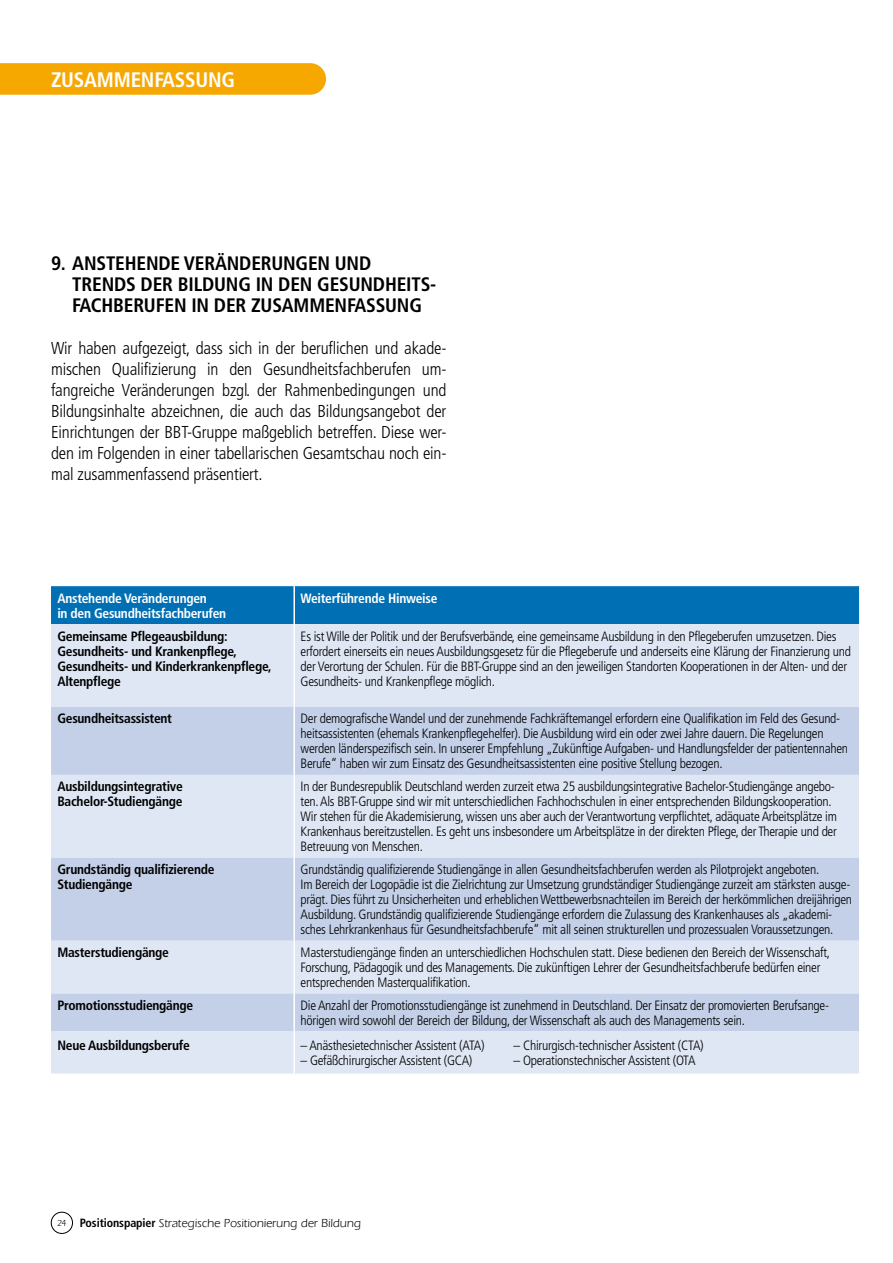
<style>
.page{position:relative;width:893px;height:1263px;background:#fff}
.page>*{position:absolute;margin:0;border:0;box-sizing:border-box;transform-origin:0 0}
.t1{font:700 condensed 21px "Frutiger LT Pro";letter-spacing:-.01em;color:#fff}
.t2{font:700 condensed 19.5px/21px "Frutiger LT Pro";letter-spacing:-.01em;color:#000}
.t3{font:300 condensed 17.25px/21px "Frutiger LT Pro";letter-spacing:-.01em;color:#000;text-align:justify}
.t4{font:300 condensed 13.5px/15px "Frutiger LT Pro";letter-spacing:-.02em;color:#000}
.t5{font:700 condensed 13.5px/15px "Frutiger LT Pro";letter-spacing:-.02em;color:#000}
.t6{font:700 condensed 13.5px/15px "Frutiger LT Pro";letter-spacing:-.02em;color:#fff}
.t7{font:12px "ITC Eras LT";color:#000}
.s1{font-size:9px}
.s2{font-family:"Frutiger LT Pro";font-weight:700;font-stretch:condensed}
</style>
<div class="page">
<div style="left:51px;top:1212px;width:22px;height:22px;border:1px solid #000;border-radius:50%"></div>
<svg style="left:0;top:63px;width:326px;height:32px;background:#f7a905"></svg>
<div style="left:51px;top:586px;width:808px;height:38px;background:#006fb4"></div>
<div style="left:51px;top:624px;width:808px;height:83px;background:#dfe7f4"></div>
<svg style="left:51px;top:707px;width:808px;height:324px;background:#ced9ed"></svg>
<div style="left:51px;top:1031px;width:808px;height:42px;background:#dfe7f4"></div>
<hr style="left:293px;top:586px;width:2px;height:38px;background:#fff">
<hr style="left:293px;top:624px;width:2px;height:83px;background:#fff">
<hr style="left:293px;top:707px;width:2px;height:68px;background:#fff">
<hr style="left:293px;top:775px;width:2px;height:83px;background:#fff">
<hr style="left:293px;top:858px;width:2px;height:83px;background:#fff">
<hr style="left:293px;top:941px;width:2px;height:52px;background:#fff">
<hr style="left:293px;top:993px;width:2px;height:38px;background:#fff">
<hr style="left:293px;top:1031px;width:2px;height:42px;background:#fff">
<h1 class="t1" style="left:51px;top:67px;width:61px">Zusamme</h1>
<h1 class="t1" style="left:141px;top:67px;width:93px">nfassung</h1>
<h2 class="t2" style="left:72px;top:252px;width:366px;text-indent:-21px">9. Anstehende Veränderungen und<br>Trends der Bildung in den Gesundheits&shy;fachberufen in der Zusamme</h2>
<h2 class="t2" style="left:335px;top:294px;width:87px">nfassung</h2>
<p class="t3" style="left:51px;top:337px;width:397px">Wir haben aufgezeigt, dass sich in der beruflichen und akade&shy;mischen Qualifizierung in den Gesundheitsfachberufen um&shy;fangreiche Veränderungen bzgl. der Rahmenbedingungen und Bildungsinhalte abzeichnen, die auch das Bildungsangebot der Einrichtungen der BBT-Gruppe maßgeblich betreffen. Diese wer&shy;den im Folgenden in einer tabellarischen Gesamtschau noch ein&shy;mal zusammenfassend präsentiert.</p>
<p class="t6" style="left:57px;top:590px;width:170px">Anstehende Veränderungen<br>in den Gesundheitsfachberufen</p>
<p class="t6" style="left:301px;top:590px;width:138px">Weiterführende Hinweise</p>
<p class="t5" style="left:57px;top:628px;width:216px">Gemeinsame Pflegeausbildung:<br>Gesundheits- und Krankenpflege,<br>Gesundheits- und Kinderkrankenpflege,<br>Altenpflege</p>
<p class="t4" style="left:301px;top:628px;width:552px">Es ist Wille der Politik und der Berufsverbände, eine gemeinsame Ausbildung in den Pflegeberufen umzusetzen. Dies erfordert einerseits ein neues Ausbildungsgesetz für die Pflegeberufe und anderseits eine Klärung der Finanzierung und der Verortung der Schulen. Für die BBT-Gruppe sind an den jeweiligen Standorten Kooperationen in der Alten- und der Gesundheits- und Krankenpflege möglich.</p>
<p class="t5" style="left:57px;top:711px;width:116px">Gesundheitsassistent</p>
<p class="t4" style="left:301px;top:711px;width:549px">Der demografische Wandel und der zunehmende Fachkräftemangel erfordern eine Qualifikation im Feld des Gesund&shy;heitsassistenten (ehemals Krankenpflegehelfer). Die Ausbildung wird ein oder zwei Jahre dauern. Die Regelungen werden länderspezifisch sein. In unserer Empfehlung „Zukünftige Aufgaben- und Handlungsfelder der patientennahen Berufe“ haben wir zum Einsatz des Gesundheitsassistenten eine positive Stellung bezogen.</p>
<p class="t5" style="left:57px;top:779px;width:127px">Ausbildungsintegrative<br>Bachelor-Studiengänge</p>
<p class="t4" style="left:301px;top:779px;width:538px">In der Bundesrepublik Deutschland werden zurzeit etwa 25 ausbildungsintegrative Bachelor-Studiengänge angebo&shy;ten. Als BBT-Gruppe sind wir mit unterschiedlichen Fachhochschulen in einer entsprechenden Bildungskooperation.<br>Wir stehen für die Akademisierung, wissen uns aber auch der Verantwortung verpflichtet, adäquate Arbeitsplätze im Krankenhaus bereitzustellen. Es geht uns insbesondere um Arbeitsplätze in der direkten Pflege, der Therapie und der Betreuung von Menschen.</p>
<p class="t5" style="left:57px;top:862px;width:159px">Grundständig qualifizierende<br>Studiengänge</p>
<p class="t4" style="left:301px;top:862px;width:553px">Grundständig qualifizierende Studiengänge in allen Gesundheitsfachberufen werden als Pilotprojekt angeboten.<br>Im Bereich der Logopädie ist die Zielrichtung zur Umsetzung grundständiger Studiengänge zurzeit am stärksten ausge&shy;prägt. Dies führt zu Unsicherheiten und erheblichen Wettbewerbsnachteilen im Bereich der herkömmlichen dreijährigen Ausbildung. Grundständig qualifizierende Studiengänge erfordern die Zulassung des Krankenhauses als „akademi&shy;sches Lehrkrankenhaus für Gesundheitsfachberufe“ mit all seinen strukturellen und prozessualen Voraussetzungen.</p>
<p class="t5" style="left:57px;top:945px;width:113px">Masterstudiengänge</p>
<p class="t4" style="left:301px;top:945px;width:531px">Masterstudiengänge finden an unterschiedlichen Hochschulen statt. Diese bedienen den Bereich der Wissenschaft,<br>Forschung, Pädagogik und des Managements. Die zukünftigen Lehrer der Gesundheitsfachberufe bedürfen einer entsprechenden Masterqualifikation.</p>
<p class="t5" style="left:57px;top:998px;width:137px">Promotionsstudiengänge</p>
<p class="t4" style="left:301px;top:998px;width:530px">Die Anzahl der Promotionsstudiengänge ist zunehmend in Deutschland. Der Einsatz der promovierten Berufsange&shy;hörigen wird sowohl der Bereich der Bildung, der Wissenschaft als auch des Managements sein.</p>
<p class="t5" style="left:57px;top:1038px;width:134px">Neue Ausbildungsberufe</p>
<p class="t4" style="left:301px;top:1038px;width:186px">– Anästhesietechnischer Assistent (ATA)</p>
<p class="t4" style="left:514px;top:1038px;width:192px">– Chirurgisch-technischer Assistent (CTA)</p>
<p class="t4" style="left:301px;top:1053px;width:173px">– Gefäßchirurgischer Assistent (GCA)</p>
<p class="t4" style="left:514px;top:1053px;width:183px">– Operationstechnischer Assistent (OTA</p>
<p class="t7" style="left:57px;top:1217px;width:305px"><span class="s1">24</span> <span class="s2">Positionspapier</span> Strategische Positionierung der Bildung</p>
</div>
